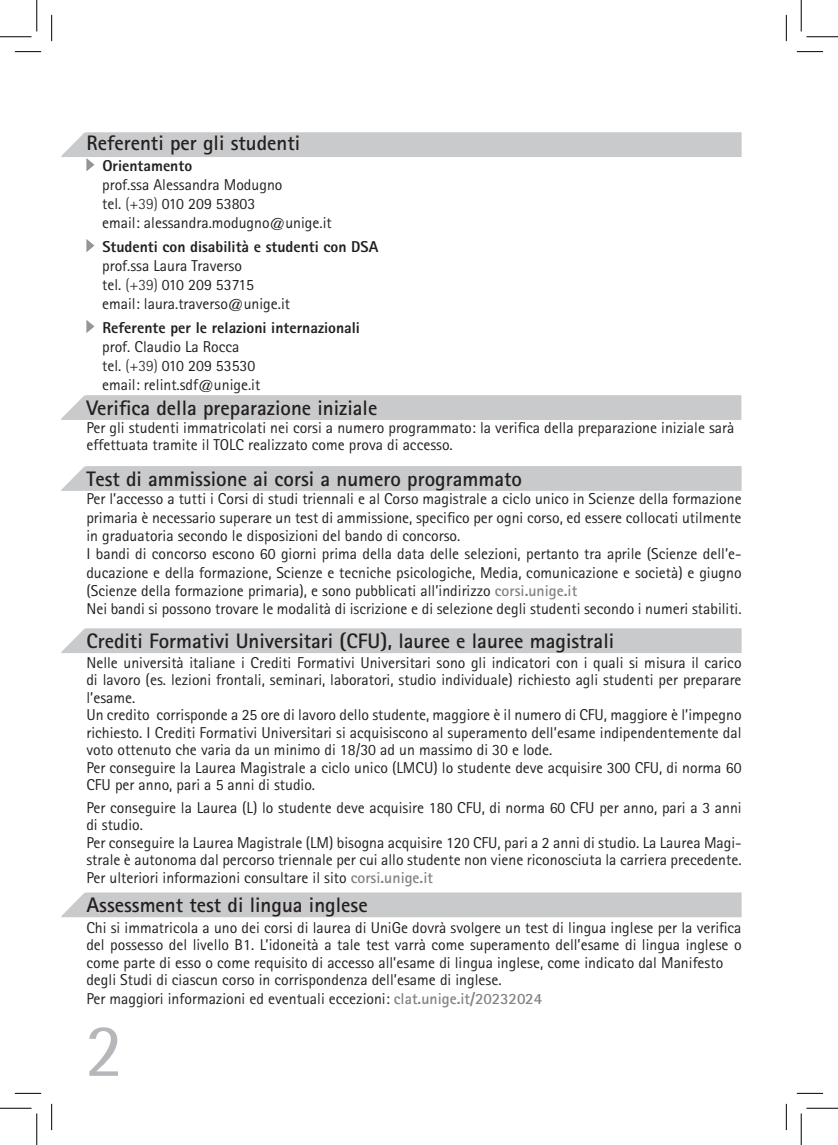
<style>
.page{position:relative;width:838px;height:1145px;background:#fff}
.page>*{position:absolute;margin:0;border:0;box-sizing:border-box;transform-origin:0 0}
.t1{font:75.25px "Rotis Semi Sans Std";color:#b6b7bb}
.t2{font:700 21px "Rotis Sans Serif Std";color:#231f20}
.t3{font:15.75px/17.5px "Rotis Sans Serif Std";color:#231f20}
.t4{font:800 15.75px "Rotis Sans Serif Std";color:#231f20}
.s1{font-weight:300}
.s2{font-weight:700;color:#808285}
</style>
<div class="page">
<div style="left:60px;top:395px;width:682px;height:25px;background:#c9cacb"></div>
<div style="left:61px;top:466px;width:681px;height:25px;background:#c9cacb"></div>
<svg style="left:61px;top:892px;width:681px;height:26px;background:#cccdce"></svg>
<div style="left:61px;top:628px;width:681px;height:25px;background:#c9cacb"></div>
<svg style="left:61px;top:132px;width:681px;height:40px"></svg>
<svg style="left:86px;top:239px;width:9px;height:13px"></svg>
<svg style="left:86px;top:320px;width:9px;height:13px"></svg>
<svg style="left:15px;top:51px;width:26px;height:1px"></svg>
<svg style="left:796px;top:51px;width:27px;height:1px"></svg>
<svg style="left:15px;top:1093px;width:26px;height:1px"></svg>
<svg style="left:796px;top:1093px;width:27px;height:1px"></svg>
<svg style="left:51px;top:15px;width:1px;height:26px"></svg>
<svg style="left:51px;top:1104px;width:1px;height:26px"></svg>
<svg style="left:786px;top:15px;width:1px;height:26px"></svg>
<svg style="left:786px;top:1104px;width:1px;height:26px"></svg>
<hr style="left:0;top:36px;width:32px;height:1px;background:#000">
<hr style="left:806px;top:36px;width:31px;height:1px;background:#000">
<hr style="left:0;top:1108px;width:32px;height:1px;background:#000">
<hr style="left:806px;top:1108px;width:31px;height:1px;background:#000">
<hr style="left:36px;top:0;width:1px;height:31px;background:#000">
<hr style="left:36px;top:1113px;width:1px;height:32px;background:#000">
<hr style="left:800px;top:0;width:1px;height:31px;background:#000">
<hr style="left:800px;top:1113px;width:1px;height:32px;background:#000">
<p class="t2" style="left:86px;top:130px;width:215px">Referenti per gli studenti</p>
<p class="t4" style="left:102px;top:156px;width:91px">Orientamento</p>
<p class="t3" style="left:102px;top:176px;width:182px">prof.ssa Alessandra Modugno</p>
<p class="t3" style="left:102px;top:195px;width:155px">tel. <span class="s1">(+39)</span> 010 209 53803</p>
<p class="t3" style="left:102px;top:214px;width:231px">email: alessandra.modugno@unige.it</p>
<p class="t4" style="left:102px;top:237px;width:277px">Studenti con disabilità e studenti con DSA</p>
<p class="t3" style="left:102px;top:257px;width:141px">prof.ssa Laura Traverso</p>
<p class="t3" style="left:102px;top:276px;width:153px">tel. <span class="s1">(+39)</span> 010 209 53715</p>
<p class="t3" style="left:102px;top:295px;width:189px">email: laura.traverso@unige.it</p>
<p class="t4" style="left:102px;top:318px;width:259px">Referente per le relazioni internazionali</p>
<p class="t3" style="left:102px;top:338px;width:139px">prof. Claudio La Rocca</p>
<p class="t3" style="left:102px;top:357px;width:155px">tel. <span class="s1">(+39)</span> 010 209 53530</p>
<p class="t3" style="left:102px;top:376px;width:160px">email: relint.sdf@unige.it</p>
<p class="t2" style="left:86px;top:395px;width:292px">Verifica della preparazione iniziale</p>
<p class="t3" style="left:86px;top:418px;width:649px">Per gli studenti immatricolati nei corsi a numero programmato: la verifica della preparazione iniziale sarà effettuata tramite il TOLC realizzato come prova di accesso.</p>
<p class="t2" style="left:86px;top:465px;width:437px">Test di ammissione ai corsi a numero programmato</p>
<p class="t3" style="left:86px;top:490px;width:656px;line-height:18.4px;text-align:justify">Per l’accesso a tutti i Corsi di studi triennali e al Corso magistrale a ciclo unico in Scienze della formazione primaria è necessario superare un test di ammissione, specifico per ogni corso, ed essere collocati utilmente in graduatoria secondo le disposizioni del bando di concorso.</p>
<p class="t3" style="left:86px;top:545px;width:656px;line-height:18.4px;text-align:justify">I bandi di concorso escono 60 giorni prima della data delle selezioni, pertanto tra aprile (Scienze dell’e&shy;ducazione e della formazione, Scienze e tecniche psicologiche, Media, comunicazione e società) e giugno (Scienze della formazione primaria), e sono pubblicati all’indirizzo <span class="s2">corsi.unige.it</span></p>
<p class="t3" style="left:86px;top:600px;width:656px">Nei bandi si possono trovare le modalità di iscrizione e di selezione degli studenti secondo i numeri stabiliti.</p>
<p class="t2" style="left:86px;top:628px;width:529px">Crediti Formativi Universitari (CFU), lauree e lauree magistrali</p>
<p class="t3" style="left:86px;top:653px;width:656px;text-align:justify">Nelle università italiane i Crediti Formativi Universitari sono gli indicatori con i quali si misura il carico di lavoro (es. lezioni frontali, seminari, laboratori, studio individuale) richiesto agli studenti per preparare l’esame.</p>
<p class="t3" style="left:86px;top:706px;width:656px;text-align:justify">Un credito corrisponde a 25 ore di lavoro dello studente, maggiore è il numero di CFU, maggiore è l’impegno richiesto. I Crediti Formativi Universitari si acquisiscono al superamento dell’esame indipendentemente dal voto ottenuto che varia da un minimo di 18/30 ad un massimo di 30 e lode.</p>
<p class="t3" style="left:86px;top:758px;width:656px">Per conseguire la Laurea Magistrale a ciclo unico (LMCU) lo studente deve acquisire 300 CFU, di norma 60<br>CFU per anno, pari a 5 anni di studio.</p>
<p class="t3" style="left:86px;top:799px;width:656px">Per conseguire la Laurea (L) lo studente deve acquisire 180 CFU, di norma 60 CFU per anno, pari a 3 anni di studio.</p>
<p class="t3" style="left:86px;top:834px;width:656px">Per conseguire la Laurea Magistrale (LM) bisogna acquisire 120 CFU, pari a 2 anni di studio. La Laurea Magi&shy;strale è autonoma dal percorso triennale per cui allo studente non viene riconosciuta la carriera precedente.</p>
<p class="t3" style="left:86px;top:869px;width:348px">Per ulteriori informazioni consultare il sito <span class="s2">corsi.unige.it</span></p>
<p class="t2" style="left:86px;top:891px;width:283px">Assessment test di lingua inglese</p>
<p class="t3" style="left:86px;top:918px;width:656px">Chi si immatricola a uno dei corsi di laurea di UniGe dovrà svolgere un test di lingua inglese per la verifica del possesso del livello B1. L’idoneità a tale test varrà come superamento dell’esame di lingua inglese o</p>
<p class="t3" style="left:86px;top:953px;width:638px;line-height:18.2px">come parte di esso o come requisito di accesso all’esame di lingua inglese, come indicato dal Manifesto degli Studi di ciascun corso in corrispondenza dell’esame di inglese.<br>Per maggiori informazioni ed eventuali eccezioni: <span class="s2">clat.unige.it/20232024</span></p>
<h1 class="t1" style="left:85px;top:1006px;width:39px">2</h1>
</div>
